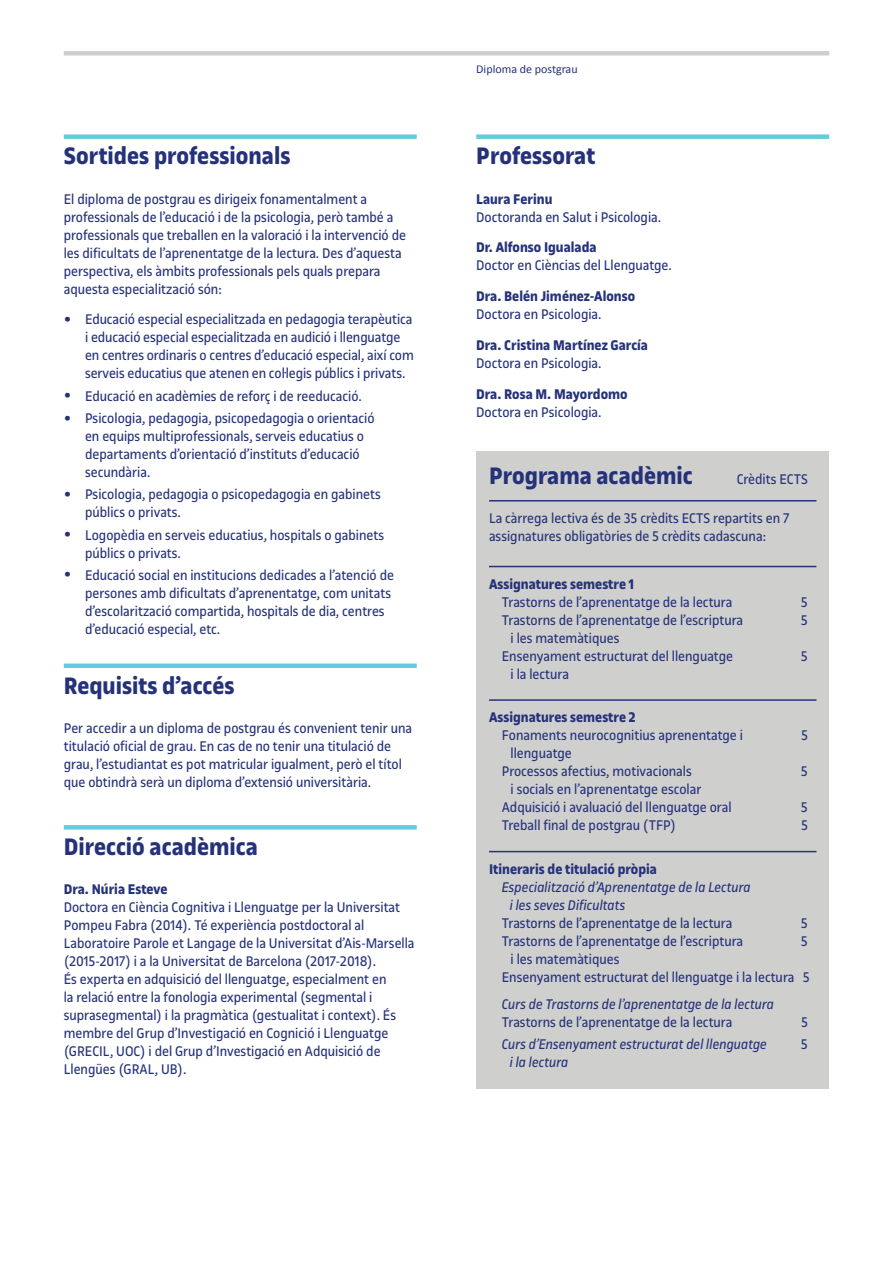
<style>
.page{position:relative;width:893px;height:1263px;background:#fff}
.page>*{position:absolute;margin:0;border:0;box-sizing:border-box;transform-origin:0 0}
.t1{font:700 25.5px "UOC Sans";color:#253279}
.t2{font:15px/18px "UOC Sans";color:#253279}
.t3{font:700 15px "UOC Sans";color:#253279}
.t4{font:italic 15px/18px "UOC Sans";color:#253279}
.t5{font:12px "Calibri";color:#253279}
.s1{font-weight:700;font-size:19.5px}
</style>
<div class="page">
<div style="left:64px;top:51px;width:765px;height:5px;background:#cfd0ce"></div>
<div style="left:476px;top:451px;width:353px;height:638px;background:#cfd0ce"></div>
<div style="left:64px;top:134px;width:353px;height:5px;background:#67cbdf"></div>
<div style="left:64px;top:663px;width:353px;height:5px;background:#67cbdf"></div>
<svg style="left:64px;top:825px;width:353px;height:4px"></svg>
<div style="left:476px;top:134px;width:353px;height:5px;background:#67cbdf"></div>
<hr style="left:489px;top:500px;width:327px;height:1px;background:#253279">
<hr style="left:489px;top:566px;width:327px;height:1px;background:#253279">
<hr style="left:489px;top:699px;width:327px;height:2px;background:#253279">
<hr style="left:489px;top:851px;width:327px;height:1px;background:#253279">
<h1 class="t1" style="left:64px;top:142px;width:228px">Sortides professionals</h1>
<p class="t2" style="left:64px;top:190px;width:344px">El diploma de postgrau es dirigeix fonamentalment a professionals de l’educació i de la psicologia, però també a professionals que treballen en la valoració i la intervenció de les dificultats de l’aprenentatge de la lectura. Des d’aquesta perspectiva, els àmbits professionals pels quals prepara aquesta especialització són:</p>
<p class="t2" style="left:85px;top:311px;width:330px;text-indent:-21px"><span class="s1">•</span> Educació especial especialitzada en pedagogia terapèutica i educació especial especialitzada en audició i llenguatge en centres ordinaris o centres d’educació especial, així com serveis educatius que atenen en col·legis públics i privats.</p>
<p class="t2" style="left:64px;top:387px;width:299px"><span class="s1">•</span> Educació en acadèmies de reforç i de reeducació.</p>
<p class="t2" style="left:85px;top:409px;width:291px;text-indent:-21px"><span class="s1">•</span> Psicologia, pedagogia, psicopedagogia o orientació en equips multiprofessionals, serveis educatius o departaments d’orientació d’instituts d’educació secundària.</p>
<p class="t2" style="left:85px;top:485px;width:297px;text-indent:-21px"><span class="s1">•</span> Psicologia, pedagogia o psicopedagogia en gabinets públics o privats.</p>
<p class="t2" style="left:85px;top:526px;width:301px;text-indent:-21px"><span class="s1">•</span> Logopèdia en serveis educatius, hospitals o gabinets públics o privats.</p>
<p class="t2" style="left:85px;top:566px;width:310px;text-indent:-21px"><span class="s1">•</span> Educació social en institucions dedicades a l’atenció de persones amb dificultats d’aprenentatge, com unitats d’escolarització compartida, hospitals de dia, centres d’educació especial, etc.</p>
<h1 class="t1" style="left:64px;top:671px;width:172px">Requisits d’accés</h1>
<p class="t2" style="left:64px;top:719px;width:350px">Per accedir a un diploma de postgrau és convenient tenir una titulació oficial de grau. En cas de no tenir una titulació de grau, l’estudiantat es pot matricular igualment, però el títol que obtindrà serà un diploma d’extensió universitària.</p>
<h1 class="t1" style="left:64px;top:832px;width:196px">Direcció acadèmica</h1>
<p class="t3" style="left:64px;top:881px;width:105px">Dra. Núria Esteve</p>
<p class="t2" style="left:64px;top:899px;width:352px">Doctora en Ciència Cognitiva i Llenguatge per la Universitat Pompeu Fabra (2014). Té experiència postdoctoral al Laboratoire Parole et Langage de la Universitat d’Ais-Marsella (2015-2017) i a la Universitat de Barcelona (2017-2018).<br>És experta en adquisició del llenguatge, especialment en<br>la relació entre la fonologia experimental (segmental i suprasegmental) i la pragmàtica (gestualitat i context). És membre del Grup d’Investigació en Cognició i Llenguatge (GRECIL, UOC) i del Grup d’Investigació en Adquisició de Llengües (GRAL, UB).</p>
<p class="t5" style="left:476px;top:61px;width:103px">Diploma de postgrau</p>
<h1 class="t1" style="left:476px;top:142px;width:120px">Professorat</h1>
<p class="t3" style="left:476px;top:190px;width:78px">Laura Ferinu</p>
<p class="t2" style="left:476px;top:208px;width:186px">Doctoranda en Salut i Psicologia.</p>
<p class="t3" style="left:476px;top:239px;width:122px">Dr. Alfonso Igualada</p>
<p class="t2" style="left:476px;top:257px;width:197px">Doctor en Cièncias del Llenguatge.</p>
<p class="t3" style="left:476px;top:288px;width:160px">Dra. Belén Jiménez-Alonso</p>
<p class="t2" style="left:476px;top:305px;width:127px">Doctora en Psicologia.</p>
<p class="t3" style="left:476px;top:337px;width:173px">Dra. Cristina Martínez García</p>
<p class="t2" style="left:476px;top:354px;width:127px">Doctora en Psicologia.</p>
<p class="t3" style="left:476px;top:385px;width:153px">Dra. Rosa M. Mayordomo</p>
<p class="t2" style="left:476px;top:403px;width:127px">Doctora en Psicologia.</p>
<h1 class="t1" style="left:489px;top:461px;width:205px">Programa acadèmic</h1>
<p class="t2" style="left:737px;top:470px;width:73px">Crèdits ECTS</p>
<p class="t2" style="left:489px;top:509px;width:302px">La càrrega lectiva és de 35 crèdits ECTS repartits en 7 assignatures obligatòries de 5 crèdits cadascuna:</p>
<p class="t3" style="left:489px;top:575px;width:147px">Assignatures semestre 1</p>
<p class="t2" style="left:502px;top:593px;width:232px">Trastorns de l’aprenentatge de la lectura</p>
<p class="t2" style="left:801px;top:593px;width:8px">5</p>
<p class="t2" style="left:502px;top:611px;width:243px">Trastorns de l’aprenentatge de l’escriptura</p>
<p class="t2" style="left:801px;top:611px;width:8px">5</p>
<p class="t2" style="left:502px;top:629px;width:233px;text-indent:9px">i les matemàtiques<br>Ensenyament estructurat del llenguatge</p>
<p class="t2" style="left:801px;top:647px;width:8px">5</p>
<p class="t2" style="left:511px;top:665px;width:60px">i la lectura</p>
<p class="t3" style="left:489px;top:709px;width:148px">Assignatures semestre 2</p>
<p class="t2" style="left:502px;top:726px;width:243px">Fonaments neurocognitius aprenentatge i</p>
<p class="t2" style="left:801px;top:726px;width:8px">5</p>
<p class="t2" style="left:502px;top:744px;width:192px;text-indent:9px">llenguatge<br>Processos afectius, motivacionals</p>
<p class="t2" style="left:801px;top:762px;width:8px">5</p>
<p class="t2" style="left:502px;top:780px;width:231px;text-indent:9px">i socials en l’aprenentatge escolar<br>Adquisició i avaluació del llenguatge oral</p>
<p class="t2" style="left:801px;top:798px;width:8px">5</p>
<p class="t2" style="left:502px;top:816px;width:176px">Treball final de postgrau (TFP)</p>
<p class="t2" style="left:801px;top:816px;width:8px">5</p>
<p class="t3" style="left:489px;top:860px;width:169px">Itineraris de titulació pròpia</p>
<p class="t4" style="left:510px;top:878px;width:242px;text-indent:-8px">Especialització d’Aprenentatge de la Lectura i les seves Dificultats</p>
<p class="t2" style="left:502px;top:914px;width:232px">Trastorns de l’aprenentatge de la lectura</p>
<p class="t2" style="left:801px;top:914px;width:8px">5</p>
<p class="t2" style="left:502px;top:932px;width:243px">Trastorns de l’aprenentatge de l’escriptura</p>
<p class="t2" style="left:801px;top:932px;width:8px">5</p>
<p class="t2" style="left:502px;top:950px;width:310px;text-indent:9px">i les matemàtiques<br>Ensenyament estructurat del llenguatge i la lectura 5</p>
<p class="t4" style="left:502px;top:995px;width:274px">Curs de Trastorns de l’aprenentatge de la lectura</p>
<p class="t2" style="left:502px;top:1013px;width:232px">Trastorns de l’aprenentatge de la lectura</p>
<p class="t2" style="left:801px;top:1013px;width:8px">5</p>
<p class="t4" style="left:502px;top:1035px;width:267px">Curs d’Ensenyament estructurat del llenguatge</p>
<p class="t2" style="left:801px;top:1035px;width:8px">5</p>
<p class="t4" style="left:510px;top:1053px;width:60px">i la lectura</p>
</div>
